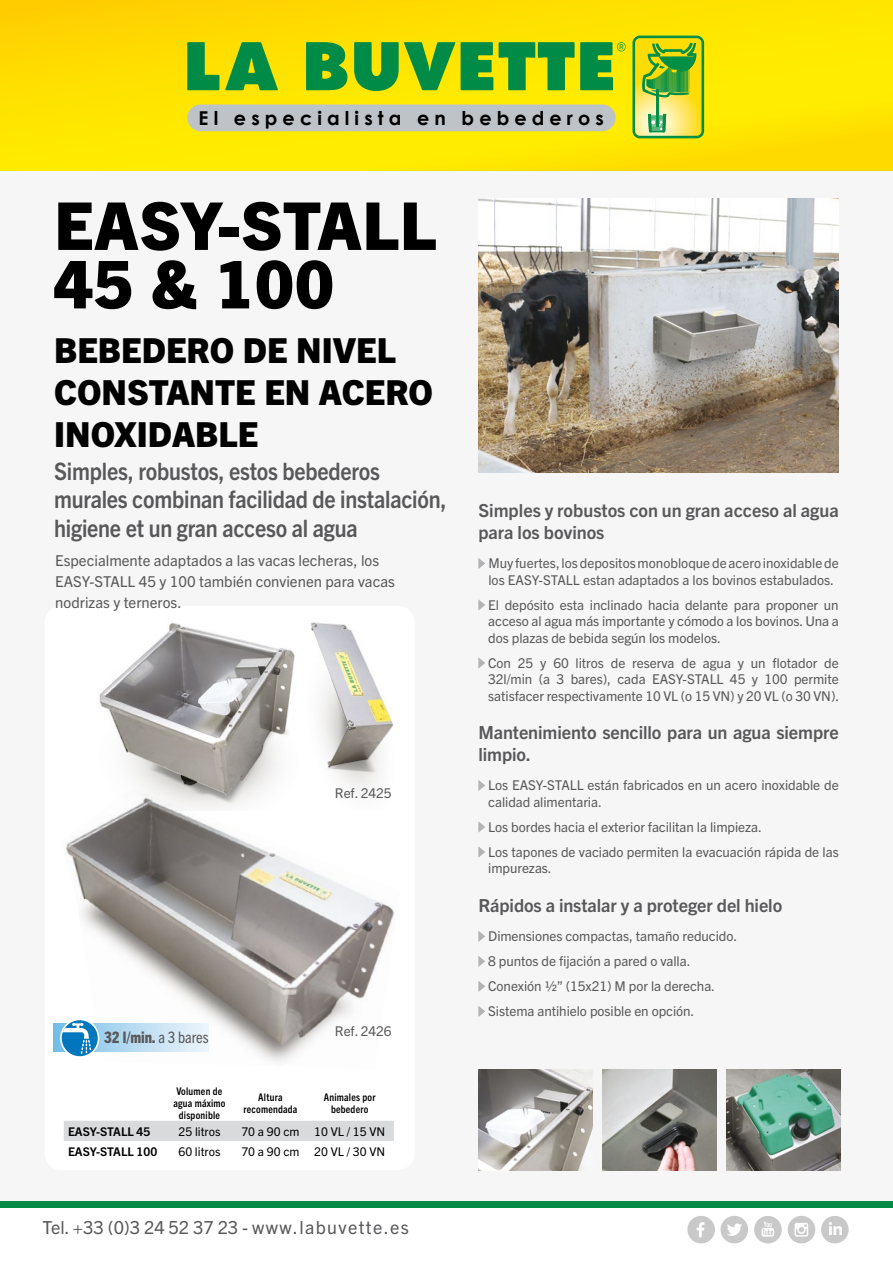
<style>
.page{position:relative;width:893px;height:1263px;background:#f6f6f6}
.page>*{position:absolute;margin:0;border:0;box-sizing:border-box;transform-origin:0 0}
.t1{font:800 66px/58.5px "Trade Gothic Next LT Pro";letter-spacing:.01em;color:#000}
.t2{font:800 34.5px/42px "Trade Gothic Next LT Pro";color:#000}
.t3{font:700 24px/28.8px "Trade Gothic Next LT Pro";letter-spacing:-.01em;color:#58585a;scale:.9 1}
.t4{font:700 19.05px "Century Gothic";letter-spacing:.27em;color:#000}
.t5{font:700 18px/21.6px "Trade Gothic Next LT Pro";letter-spacing:-.005em;color:#58585a}
.t6{font:18px "Trade Gothic Next LT Pro";letter-spacing:.075em;color:#58585a}
.t7{font:800 condensed 15.75px "Trade Gothic Next LT Pro";color:#58585a}
.t8{font:15px/21px "Trade Gothic Next LT Pro";color:#58585a}
.t9{font:13.5px/16.5px "Trade Gothic Next LT Pro";letter-spacing:-.005em;color:#58585a}
.t10{font:12px "Trade Gothic Next LT Pro";color:#000}
.t11{font:700 12px "Trade Gothic Next LT Pro";color:#000}
.t12{font:700 condensed 10.5px/12px "Trade Gothic Next LT Pro";letter-spacing:.02em;color:#000;text-align:center}
.s1{font-weight:400}
</style>
<div class="page">
<div style="left:45px;top:606px;width:370px;height:564px;background:#fff;border-radius:17px"></div>
<svg style="left:0;top:0;width:893px;height:170px;background:#fee200"></svg>
<div style="left:0;top:1204px;width:893px;height:59px;background:#fff"></div>
<div style="left:0;top:1201px;width:893px;height:7px;background:#008c47"></div>
<img style="left:60px;top:810px;width:334px;height:252px">
<img style="left:478px;top:1069px;width:114px;height:101px">
<img style="left:602px;top:1069px;width:114px;height:101px">
<img style="left:726px;top:1069px;width:114px;height:101px">
<img style="left:478px;top:199px;width:361px;height:273px">
<div style="left:687px;top:1216px;width:28px;height:27px;background:#c9c9c9;border-radius:50%"></div>
<div style="left:721px;top:1216px;width:27px;height:27px;background:#c9c9c9;border-radius:50%"></div>
<div style="left:754px;top:1216px;width:28px;height:27px;background:#c9c9c9;border-radius:50%"></div>
<div style="left:788px;top:1216px;width:27px;height:27px;background:#c9c9c9;border-radius:50%"></div>
<div style="left:821px;top:1216px;width:28px;height:27px;background:#c9c9c9;border-radius:50%"></div>
<svg style="left:727px;top:1223px;width:15px;height:13px"></svg>
<svg style="left:697px;top:1222px;width:7px;height:15px"></svg>
<svg style="left:794px;top:1223px;width:14px;height:13px"></svg>
<svg style="left:829px;top:1222px;width:13px;height:13px"></svg>
<svg style="left:761px;top:1221px;width:13px;height:16px"></svg>
<svg style="left:54px;top:1023px;width:155px;height:28px;background:#c1dff3"></svg>
<div style="left:60px;top:1018px;width:39px;height:40px;border:4px solid #fff;border-radius:50%"></div>
<div style="left:62px;top:1020px;width:36px;height:36px;background:#0076bd;border-radius:50%"></div>
<svg style="left:63px;top:1023px;width:28px;height:31px"></svg>
<img style="left:99px;top:622px;width:295px;height:188px">
<img style="left:100px;top:623px;width:293px;height:171px">
<svg style="left:187px;top:42px;width:439px;height:49px;background:#6ab029"></svg>
<div style="left:187px;top:104px;width:429px;height:27px;background:#bec3c7;border-radius:13px"></div>
<div style="left:632px;top:36px;width:72px;height:102px;border:3px solid #048f47;border-radius:6px"></div>
<svg style="left:634px;top:37px;width:69px;height:100px;background:#acc744"></svg>
<svg style="left:478px;top:558px;width:7px;height:11px"></svg>
<svg style="left:478px;top:599px;width:7px;height:12px"></svg>
<svg style="left:478px;top:657px;width:7px;height:12px"></svg>
<svg style="left:478px;top:780px;width:7px;height:11px"></svg>
<svg style="left:478px;top:821px;width:7px;height:12px"></svg>
<svg style="left:478px;top:846px;width:7px;height:12px"></svg>
<svg style="left:478px;top:931px;width:7px;height:11px"></svg>
<svg style="left:478px;top:956px;width:7px;height:11px"></svg>
<svg style="left:478px;top:981px;width:7px;height:11px"></svg>
<svg style="left:478px;top:1006px;width:7px;height:11px"></svg>
<div style="left:64px;top:1121px;width:330px;height:20px;background:#d9dadb"></div>
<h3 class="t4" style="left:199px;top:104px;width:407px">El especialista en bebederos</h3>
<h1 class="t1" style="left:54px;top:192px;width:384px">EASY-STALL<br>45 &amp; 100</h1>
<h2 class="t2" style="left:54px;top:327px;width:380px">BEBEDERO DE NIVEL<br>CONSTANTE EN ACERO<br>INOXIDABLE</h2>
<h3 class="t3" style="left:54px;top:455px;width:437px">Simples, robustos, estos bebederos murales combinan facilidad de instalación, higiene et un gran acceso al agua</h3>
<p class="t8" style="left:55px;top:549px;width:341px">Especialmente adaptados a las vacas lecheras, los<br>EASY-STALL 45 y 100 también convienen para vacas nodrizas y terneros.</p>
<p class="t7" style="left:104px;top:1027px;width:106px">32 l/min. <span class="s1">a 3 bares</span></p>
<p class="t9" style="left:335px;top:784px;width:58px">Ref. 2425</p>
<p class="t9" style="left:335px;top:1022px;width:58px">Ref. 2426</p>
<p class="t12" style="left:173px;top:1084px;width:54px">Volumen de agua máximo disponible</p>
<p class="t12" style="left:243px;top:1090px;width:55px">Altura recomendada</p>
<p class="t12" style="left:324px;top:1090px;width:53px">Animales por bebedero</p>
<p class="t11" style="left:68px;top:1123px;width:84px">EASY-STALL 45</p>
<p class="t10" style="left:178px;top:1123px;width:44px">25 litros</p>
<p class="t10" style="left:241px;top:1123px;width:145px">70 a 90 cm 10 VL / 15 VN</p>
<p class="t11" style="left:68px;top:1143px;width:91px">EASY-STALL 100</p>
<p class="t10" style="left:178px;top:1143px;width:44px">60 litros</p>
<p class="t10" style="left:241px;top:1143px;width:145px">70 a 90 cm 20 VL / 30 VN</p>
<h3 class="t6" style="left:43px;top:1215px;width:368px">Tel. +33 (0)3 24 52 37 23 - www.labuvette.es</h3>
<h3 class="t5" style="left:478px;top:499px;width:362px">Simples y robustos con un gran acceso al agua para los bovinos</h3>
<p class="t9" style="left:488px;top:554px;width:352px">Muy fuertes, los depositos monobloque de acero inoxidable de los EASY-STALL estan adaptados a los bovinos estabulados.</p>
<p class="t9" style="left:488px;top:595px;width:352px;text-align:justify">El depósito esta inclinado hacia delante para proponer un acceso al agua más importante y cómodo a los bovinos. Una a dos plazas de bebida según los modelos.</p>
<p class="t9" style="left:488px;top:653px;width:352px;text-align:justify">Con 25 y 60 litros de reserva de agua y un flotador de 32l/min (a 3 bares), cada EASY-STALL 45 y 100 permite satisfacer respectivamente 10 VL (o 15 VN) y 20 VL (o 30 VN).</p>
<h3 class="t5" style="left:478px;top:721px;width:362px">Mantenimiento sencillo para un agua siempre limpio.</h3>
<p class="t9" style="left:488px;top:776px;width:352px">Los EASY-STALL están fabricados en un acero inoxidable de calidad alimentaria.</p>
<p class="t9" style="left:488px;top:813px;width:352px;line-height:25px">Los bordes hacia el exterior facilitan la limpieza.<br>Los tapones de vaciado permiten la evacuación rápida de las</p>
<p class="t9" style="left:488px;top:859px;width:65px">impurezas.</p>
<h3 class="t5" style="left:478px;top:893px;width:305px">Rápidos a instalar y a proteger del hielo</h3>
<p class="t9" style="left:488px;top:922px;width:250px;line-height:25px">Dimensiones compactas, tamaño reducido.<br>8 puntos de fijación a pared o valla.<br>Conexión ½” (15x21) M por la derecha.<br>Sistema antihielo posible en opción.</p>
</div>
